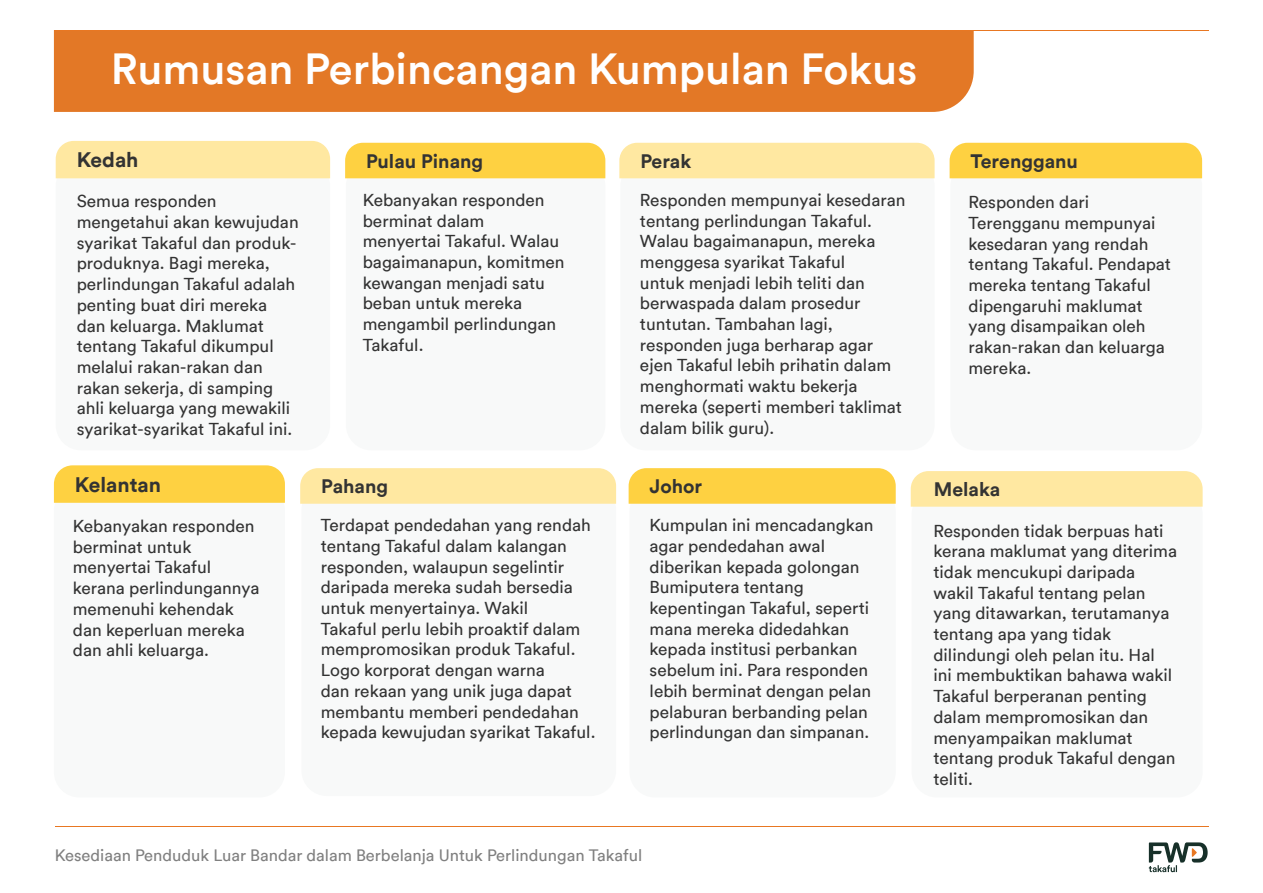
<style>
.page{position:relative;width:1263px;height:893px;background:#fff}
.page>*{position:absolute;margin:0;border:0;box-sizing:border-box;transform-origin:0 0}
.t1{font:500 43.5px "FWD Circular TT";color:#fff}
.t2{font:700 21px "FWD Circular TT";color:#333}
.t3{font:700 19.5px "FWD Circular TT";color:#333}
.t4{font:17.25px/20.7px "FWD Circular TT";color:#333}
.t5{font:16.5px "FWD Circular TT";color:#808080}
</style>
<div class="page">
<hr style="left:55px;top:826px;width:1153px;height:1px;background:#e87722">
<svg style="left:1149px;top:842px;width:59px;height:30px"></svg>
<div style="left:56px;top:161px;width:274px;height:289px;background:#f8f9f9;border-radius:26px"></div>
<div style="left:56px;top:141px;width:274px;height:37px;background:#ffe8a1"></div>
<div style="left:346px;top:161px;width:259px;height:289px;background:#f8f9f9;border-radius:26px"></div>
<div style="left:345px;top:143px;width:260px;height:35px;background:#fed141"></div>
<div style="left:620px;top:161px;width:314px;height:289px;background:#f8f9f9;border-radius:26px"></div>
<div style="left:619px;top:143px;width:315px;height:35px;background:#ffe8a1"></div>
<div style="left:950px;top:161px;width:252px;height:289px;background:#f8f9f9;border-radius:26px"></div>
<div style="left:949px;top:143px;width:253px;height:35px;background:#fed141"></div>
<div style="left:54px;top:485px;width:231px;height:312px;background:#f8f9f9;border-radius:26px"></div>
<svg style="left:54px;top:465px;width:231px;height:38px;background:#fdd247"></svg>
<div style="left:301px;top:485px;width:315px;height:311px;background:#f8f9f9;border-radius:26px"></div>
<svg style="left:300px;top:468px;width:316px;height:36px;background:#fee8a3"></svg>
<div style="left:629px;top:486px;width:267px;height:311px;background:#f8f9f9;border-radius:26px"></div>
<svg style="left:629px;top:468px;width:267px;height:36px;background:#fdd245"></svg>
<div style="left:911px;top:489px;width:291px;height:308px;background:#f8f9f9;border-radius:26px"></div>
<div style="left:911px;top:471px;width:291px;height:36px;background:#ffe8a1"></div>
<div style="left:54px;top:30px;width:920px;height:82px;background:#e37826"></div>
<hr style="left:55px;top:30px;width:1153px;height:1px;background:#e87722">
<h1 class="t1" style="left:111px;top:39px;width:808px">Rumusan Perbincangan Kumpulan Fokus</h1>
<p class="t2" style="left:77px;top:146px;width:63px">Kedah</p>
<p class="t4" style="left:77px;top:190px;width:223px">Semua responden mengetahui akan kewujudan syarikat Takaful dan produk&shy;produknya. Bagi mereka, perlindungan Takaful adalah penting buat diri mereka dan keluarga. Maklumat tentang Takaful dikumpul melalui rakan-rakan dan rakan sekerja, di samping ahli keluarga yang mewakili syarikat-syarikat Takaful ini.</p>
<p class="t2" style="left:75px;top:470px;width:88px">Kelantan</p>
<p class="t4" style="left:73px;top:515px;width:188px">Kebanyakan responden berminat untuk menyertai Takaful kerana perlindungannya memenuhi kehendak dan keperluan mereka dan ahli keluarga.</p>
<p class="t3" style="left:366px;top:147px;width:119px">Pulau Pinang</p>
<p class="t4" style="left:363px;top:189px;width:203px">Kebanyakan responden berminat dalam menyertai Takaful. Walau bagaimanapun, komitmen kewangan menjadi satu beban untuk mereka mengambil perlindungan<br>Takaful.</p>
<p class="t3" style="left:321px;top:473px;width:68px">Pahang</p>
<p class="t4" style="left:321px;top:514px;width:276px">Terdapat pendedahan yang rendah tentang Takaful dalam kalangan responden, walaupun segelintir daripada mereka sudah bersedia untuk menyertainya. Wakil<br>Takaful perlu lebih proaktif dalam mempromosikan produk Takaful.<br>Logo korporat dengan warna<br>dan rekaan yang unik juga dapat membantu memberi pendedahan kepada kewujudan syarikat Takaful.</p>
<p class="t3" style="left:640px;top:147px;width:53px">Perak</p>
<p class="t4" style="left:640px;top:189px;width:267px">Responden mempunyai kesedaran tentang perlindungan Takaful.<br>Walau bagaimanapun, mereka menggesa syarikat Takaful<br>untuk menjadi lebih teliti dan berwaspada dalam prosedur tuntutan. Tambahan lagi, responden juga berharap agar ejen Takaful lebih prihatin dalam menghormati waktu bekerja mereka (seperti memberi taklimat dalam bilik guru).</p>
<p class="t3" style="left:650px;top:473px;width:54px">Johor</p>
<p class="t4" style="left:650px;top:514px;width:225px">Kumpulan ini mencadangkan agar pendedahan awal diberikan kepada golongan<br>Bumiputera tentang kepentingan Takaful, seperti mana mereka didedahkan kepada institusi perbankan sebelum ini. Para responden lebih berminat dengan pelan pelaburan berbanding pelan perlindungan dan simpanan.</p>
<p class="t3" style="left:970px;top:147px;width:109px">Terengganu</p>
<p class="t4" style="left:968px;top:191px;width:204px">Responden dari<br>Terengganu mempunyai kesedaran yang rendah tentang Takaful. Pendapat mereka tentang Takaful dipengaruhi maklumat yang disampaikan oleh rakan-rakan dan keluarga mereka.</p>
<p class="t3" style="left:934px;top:476px;width:68px">Melaka</p>
<p class="t4" style="left:933px;top:519px;width:245px">Responden tidak berpuas hati kerana maklumat yang diterima tidak mencukupi daripada wakil Takaful tentang pelan yang ditawarkan, terutamanya tentang apa yang tidak dilindungi oleh pelan itu. Hal ini membuktikan bahawa wakil<br>Takaful berperanan penting dalam mempromosikan dan menyampaikan maklumat tentang produk Takaful dengan teliti.</p>
<p class="t5" style="left:55px;top:844px;width:589px">Kesediaan Penduduk Luar Bandar dalam Berbelanja Untuk Perlindungan Takaful</p>
</div>
